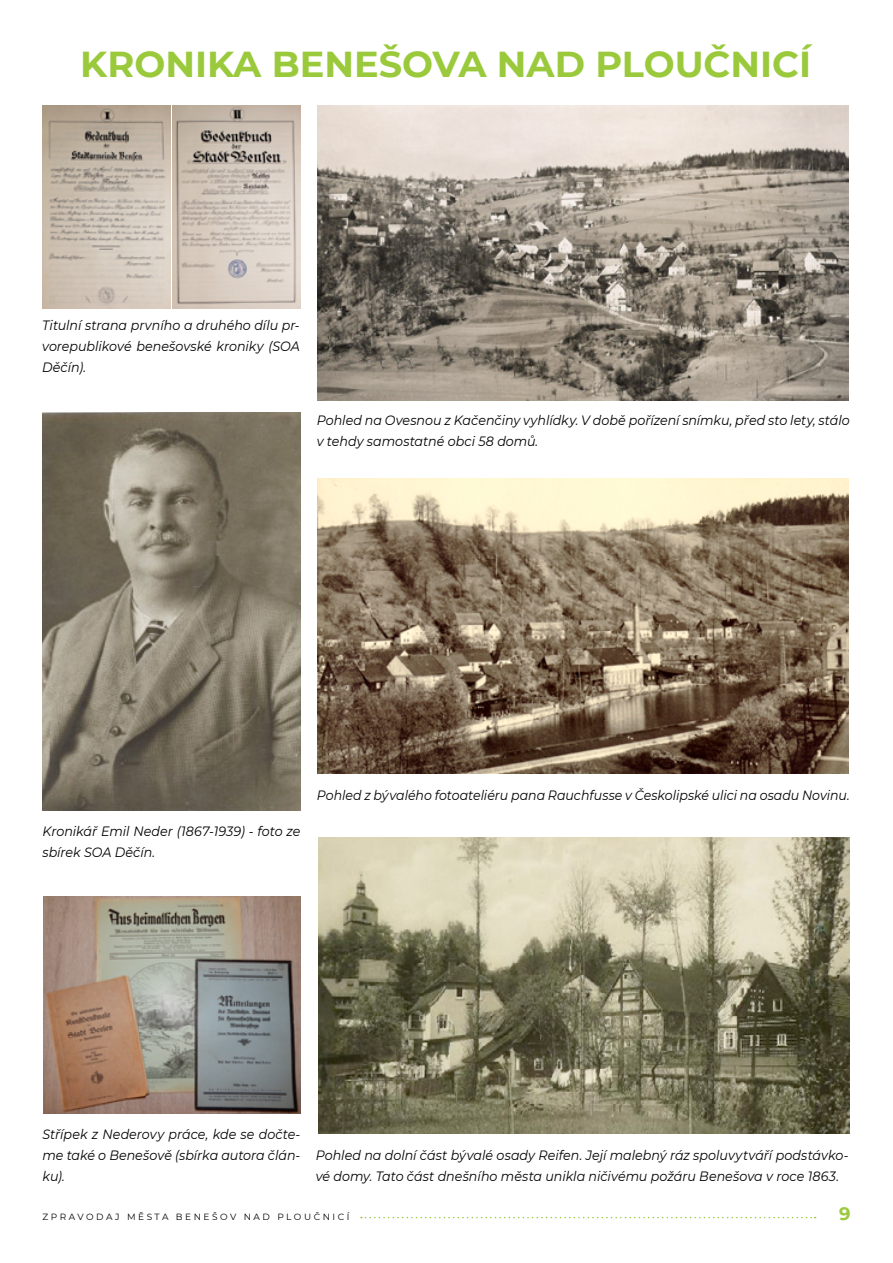
<style>
.page{position:relative;width:893px;height:1263px;background:#fff}
.page>*{position:absolute;margin:0;border:0;box-sizing:border-box;transform-origin:0 0}
.t1{font:700 36px "Montserrat";color:#9aca3c}
.t2{font:700 18px "Montserrat";color:#9aca3c}
.t3{font:italic 13.5px/21px "Montserrat";color:#000;scale:.94 1}
.t4{font:italic 13.5px "Montserrat";color:#000;scale:.93 1}
.t5{font:9px "Montserrat";letter-spacing:.28em;color:#000}
</style>
<div class="page">
<svg style="left:361px;top:1217px;width:455px;height:1px"></svg>
<img style="left:42px;top:106px;width:128px;height:202px">
<img style="left:173px;top:106px;width:128px;height:202px">
<img style="left:42px;top:412px;width:258px;height:398px">
<img style="left:43px;top:896px;width:257px;height:217px">
<img style="left:317px;top:106px;width:532px;height:295px">
<img style="left:317px;top:479px;width:532px;height:294px">
<img style="left:318px;top:837px;width:532px;height:297px">
<h1 class="t1" style="left:80px;top:39px;width:698px">KRONI KA BENEŠOVA NAD PLOUČNICÍ</h1>
<p class="t3" style="left:42px;top:315px;width:276px;text-align:justify">Titulní strana prvního a druhého dílu pr&shy;vorepublikové benešovské kroniky (SOA Děčín).</p>
<p class="t3" style="left:317px;top:409px;width:568px">Pohled na Ovesnou z Kačenčiny vyhlídky. V době pořízení snímku, před sto lety, stálo v tehdy samostatné obci 58 domů.</p>
<p class="t3" style="left:42px;top:820px;width:276px">Kronikář Emil Neder (1867-1939) - foto ze sbírek SOA Děčín.</p>
<p class="t4" style="left:317px;top:786px;width:575px">Pohled z bývalého fotoateliéru pana Rauchfusse v Českolipské ulici na osadu Novinu.</p>
<p class="t3" style="left:42px;top:1123px;width:276px;text-align:justify">Střípek z Nederovy práce, kde se dočte&shy;me také o Benešově (sbírka autora člán&shy;ku).</p>
<p class="t3" style="left:316px;top:1144px;width:568px">Pohled na dolní část bývalé osady Reifen. Její malebný ráz spoluvytváří podstávko&shy;vé domy. Tato část dnešního města unikla ničivému požáru Benešova v roce 1863.</p>
<p class="t5" style="left:43px;top:1211px;width:308px">ZPRAVODAJ MĚSTA BENEŠOV NAD PLOUČNICÍ</p>
<h2 class="t2" style="left:839px;top:1201px;width:13px">9</h2>
</div>
